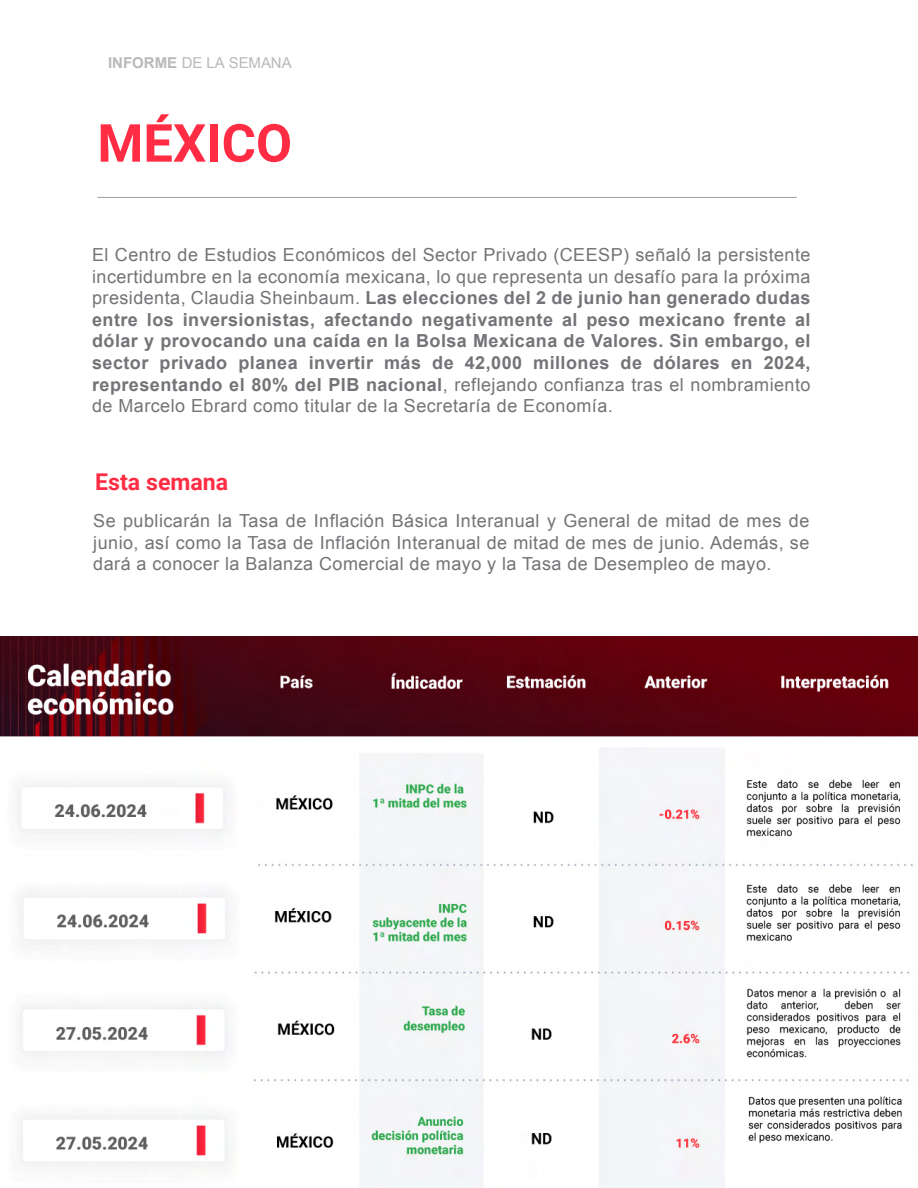
<style>
.page{position:relative;width:918px;height:1188px;background:#fff}
.page>*{position:absolute;margin:0;border:0;box-sizing:border-box;transform-origin:0 0}
.t1{font:700 52.5px "Roboto";color:#ff2c43}
.t2{font:700 23.1px "Roboto";color:#ff2c43}
.t3{font:700 18px/21.6px "Arial";letter-spacing:.025em;color:#747478;text-align:justify}
.t4{font:18px/21.6px "Arial";letter-spacing:.025em;color:#747478;text-align:justify}
.t5{font:15px "Arial";letter-spacing:-.005em;color:#b9b9bb}
.s1{font-weight:700}
.s2{font-weight:400}
</style>
<div class="page">
<hr style="left:97px;top:197px;width:700px;height:1px;background:#9e9e9e">
<img style="left:0;top:637px;width:918px;height:551px">
<p class="t5" style="left:108px;top:53px;width:185px"><span class="s1">INFORME</span> DE LA SEMANA</p>
<h1 class="t1" style="left:97px;top:106px;width:196px">MÉXICO</h1>
<p class="t3" style="left:92px;top:245px;width:720px"><span class="s2">El Centro de Estudios Económicos del Sector Privado (CEESP) señaló la persistente incertidumbre en la economía mexicana, lo que representa un desafío para la próxima presidenta, Claudia Sheinbaum.</span> Las elecciones del 2 de junio han generado dudas entre los inversionistas, afectando negativamente al peso mexicano frente al dólar y provocando una caída en la Bolsa Mexicana de Valores. Sin embargo, el sector privado planea invertir más de 42,000 millones de dólares en 2024, representando el 80% del PIB nacional<span class="s2">, reflejando confianza tras el nombramiento de Marcelo Ebrard como titular de la Secretaría de Economía.</span></p>
<p class="t2" style="left:95px;top:466px;width:134px">Esta semana</p>
<p class="t4" style="left:93px;top:510px;width:718px">Se publicarán la Tasa de Inflación Básica Interanual y General de mitad de mes de junio, así como la Tasa de Inflación Interanual de mitad de mes de junio. Además, se dará a conocer la Balanza Comercial de mayo y la Tasa de Desempleo de mayo.</p>
</div>
